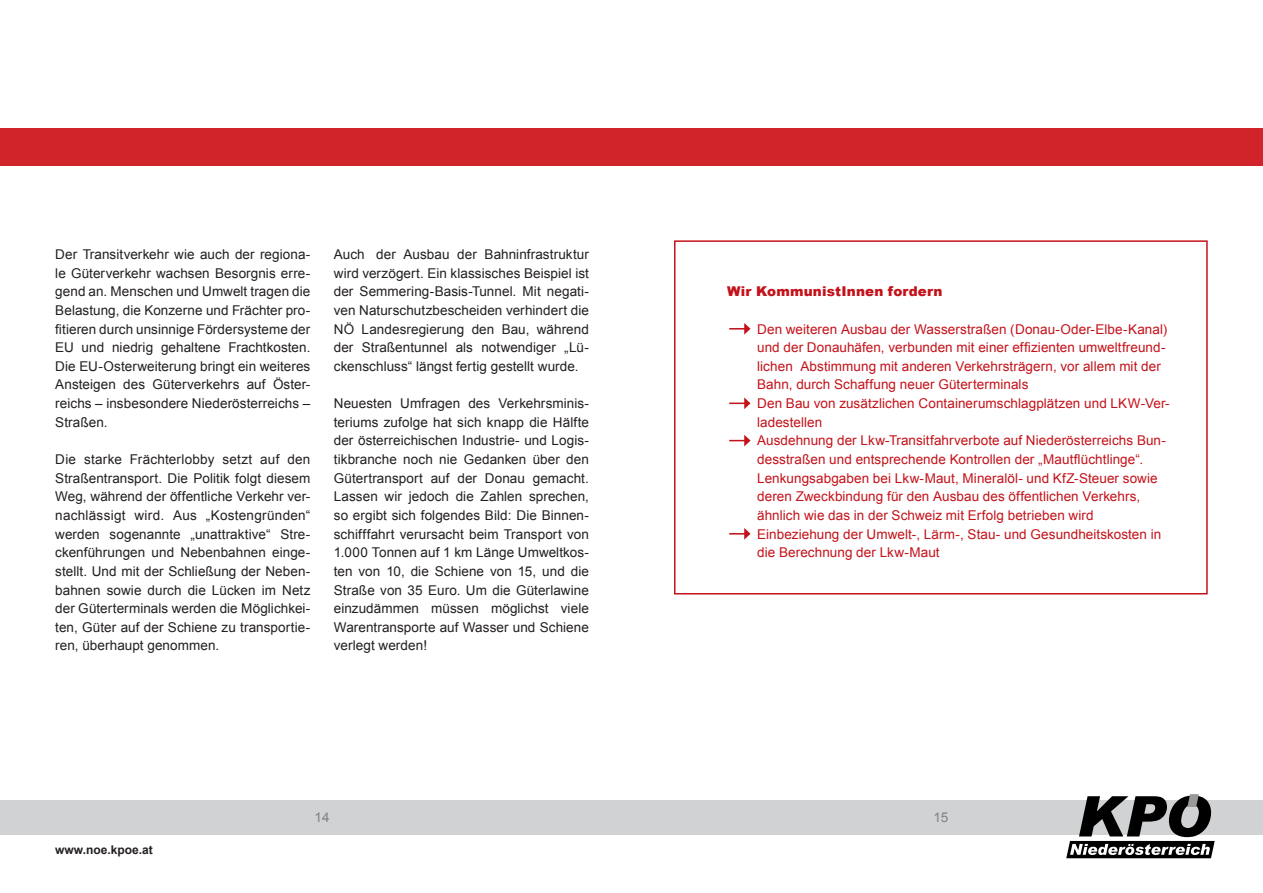
<style>
.page{position:relative;width:1263px;height:893px;background:#fff}
.page>*{position:absolute;margin:0;border:0;box-sizing:border-box;transform-origin:0 0}
.Body_Text{font:13.5px/18.6px "Arial";letter-spacing:.005em;color:#231f20;text-align:justify}
.t1{font:13.5px/18.6px "Arial";letter-spacing:.005em;color:#c4121a}
.heading_8{font:900 13.5px "Arial";letter-spacing:.015em;color:#c4121a}
.t2{font:13.5px "Arial";color:#808285}
.t3{font:700 12px "Arial";color:#231f20}
</style>
<div class="page">
<div style="left:0;top:129px;width:631px;height:37px;background:#d1232a"></div>
<div style="left:0;top:800px;width:631px;height:34px;background:#d1d2d4"></div>
<div style="left:631px;top:129px;width:632px;height:37px;background:#d1232a"></div>
<div style="left:631px;top:800px;width:632px;height:34px;background:#d1d2d4"></div>
<svg style="left:1066px;top:794px;width:149px;height:64px"></svg>
<div style="left:674px;top:240px;width:534px;height:354px;border:2px solid #c4121a"></div>
<svg style="left:729px;top:323px;width:21px;height:12px"></svg>
<svg style="left:729px;top:528px;width:21px;height:12px"></svg>
<svg style="left:729px;top:435px;width:21px;height:11px"></svg>
<svg style="left:729px;top:397px;width:21px;height:12px"></svg>
<p class="Body_Text" style="left:55px;top:245px;width:257px">Der Transitverkehr wie auch der regiona&shy;le Güterverkehr wachsen Besorgnis erre&shy;gend an. Menschen und Umwelt tragen die Belastung, die Konzerne und Frächter pro&shy;fitieren durch unsinnige Fördersysteme der EU und niedrig gehaltene Frachtkosten.<br>Die EU-Osterweiterung bringt ein weiteres Ansteigen des Güterverkehrs auf Öster&shy;reichs – insbesondere Niederösterreichs – Straßen.</p>
<p class="Body_Text" style="left:55px;top:450px;width:257px">Die starke Frächterlobby setzt auf den Straßentransport. Die Politik folgt diesem Weg, während der öffentliche Verkehr ver&shy;nachlässigt wird. Aus „Kostengründen“ werden sogenannte „unattraktive“ Stre&shy;ckenführungen und Nebenbahnen einge&shy;stellt. Und mit der Schließung der Neben&shy;bahnen sowie durch die Lücken im Netz der Güterterminals werden die Möglichkei&shy;ten, Güter auf der Schiene zu transportie&shy;ren, überhaupt genommen.</p>
<p class="Body_Text" style="left:334px;top:245px;width:257px">Auch der Ausbau der Bahninfrastruktur wird verzögert. Ein klassisches Beispiel ist der Semmering-Basis-Tunnel. Mit negati&shy;ven Naturschutzbescheiden verhindert die NÖ Landesregierung den Bau, während der Straßentunnel als notwendiger „Lü&shy;ckenschluss“ längst fertig gestellt wurde.</p>
<p class="Body_Text" style="left:334px;top:394px;width:257px">Neuesten Umfragen des Verkehrsminis&shy;teriums zufolge hat sich knapp die Hälfte der österreichischen Industrie- und Logis&shy;tikbranche noch nie Gedanken über den Gütertransport auf der Donau gemacht.<br>Lassen wir jedoch die Zahlen sprechen, so ergibt sich folgendes Bild: Die Binnen&shy;schifffahrt verursacht beim Transport von 1.000 Tonnen auf 1 km Länge Umweltkos&shy;ten von 10, die Schiene von 15, und die Straße von 35 Euro. Um die Güterlawine einzudämmen müssen möglichst viele Warentransporte auf Wasser und Schiene verlegt werden!</p>
<p class="heading_8" style="left:727px;top:282px;width:217px">Wir KommunistInnen fordern</p>
<p class="t1" style="left:757px;top:320px;width:412px">Den weiteren Ausbau der Wasserstraßen (Donau-Oder-Elbe-Kanal) und der Donauhäfen, verbunden mit einer effizienten umweltfreund&shy;lichen Abstimmung mit anderen Verkehrsträgern, vor allem mit der Bahn, durch Schaffung neuer Güterterminals</p>
<p class="t1" style="left:757px;top:394px;width:414px">Den Bau von zusätzlichen Containerumschlagplätzen und LKW-Ver&shy;ladestellen</p>
<p class="t1" style="left:757px;top:431px;width:410px">Ausdehnung der Lkw-Transitfahrverbote auf Niederösterreichs Bun&shy;desstraßen und entsprechende Kontrollen der „Mautflüchtlinge“.</p>
<p class="t1" style="left:757px;top:469px;width:402px">Lenkungsabgaben bei Lkw-Maut, Mineralöl- und KfZ-Steuer sowie deren Zweckbindung für den Ausbau des öffentlichen Verkehrs,</p>
<p class="t1" style="left:757px;top:506px;width:338px">ähnlich wie das in der Schweiz mit Erfolg betrieben wird</p>
<p class="t1" style="left:757px;top:525px;width:406px">Einbeziehung der Umwelt-, Lärm-, Stau- und Gesundheitskosten in die Berechnung der Lkw-Maut</p>
<p class="t3" style="left:55px;top:842px;width:99px">www.noe.kpoe.at</p>
<p class="t2" style="left:315px;top:808px;width:17px">14</p>
<p class="t2" style="left:933px;top:808px;width:17px">15</p>
</div>
